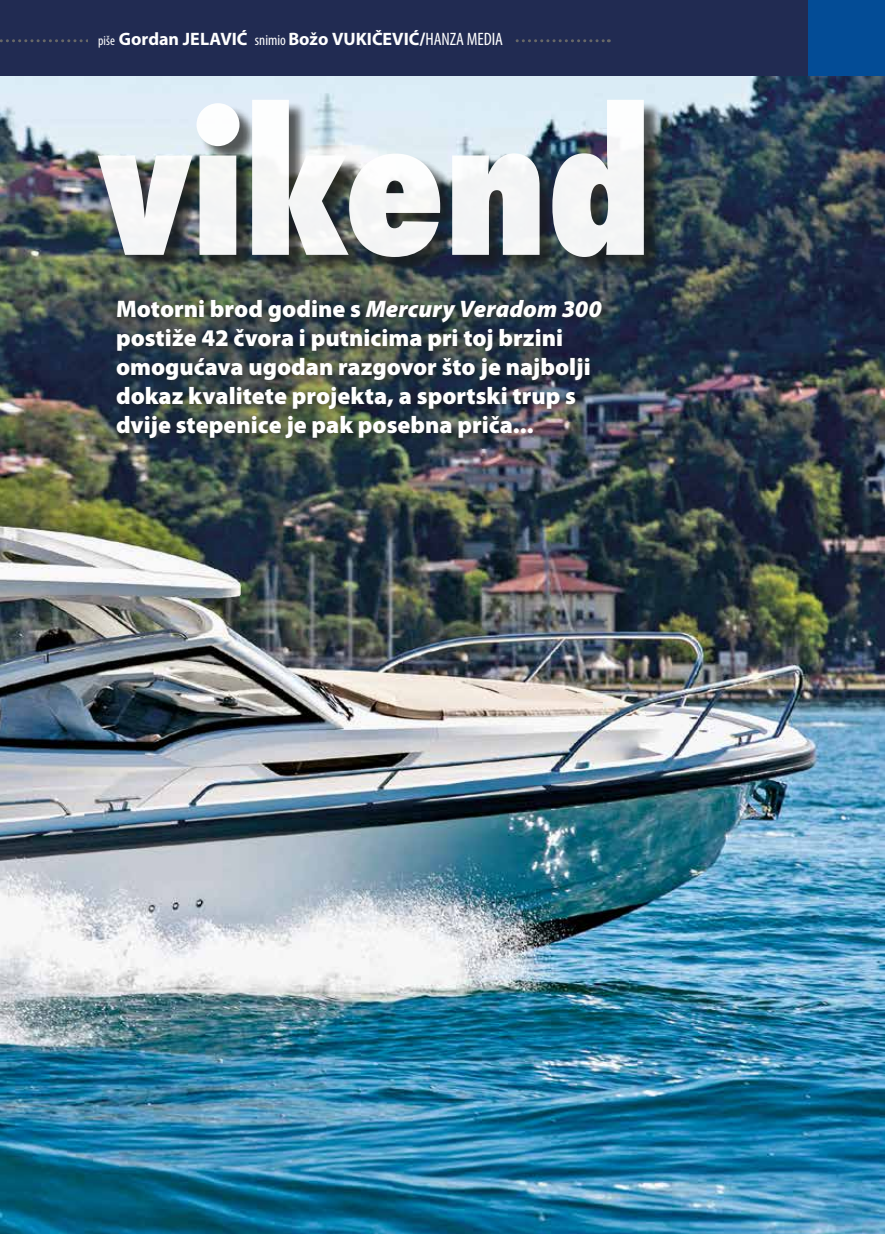
<style>
.page{position:relative;width:885px;height:1234px;background:#fff}
.page>*{position:absolute;margin:0;border:0;box-sizing:border-box;transform-origin:0 0}
.t1{font:212.55px "Futura TOT Extr Bold Cond";letter-spacing:-.005em;color:#fff}
.t2{font:900 24px/28.8px "Myriad Pro";color:#fff}
.t3{font:700 18px "Myriad Pro";color:#fff}
.s1{font-weight:400;font-stretch:condensed;font-size:13.5px}
.s2{font-weight:400;font-stretch:condensed;font-size:15px}
.s3{font-weight:400;font-stretch:condensed}
.s4{font-style:italic}
</style>
<div class="page">
<div style="left:0;top:0;width:884px;height:77px;background:#212b52"></div>
<div style="left:808px;top:0;width:76px;height:1233px;background:#034c96"></div>
<img style="left:0;top:77px;width:884px;height:1156px">
<div style="left:0;top:102px;width:662px;height:215px;background:#1a1a18;opacity:.75"></div>
<div style="left:110px;top:294px;width:500px;height:153px;background:#1a1a18;opacity:.75"></div>
<svg style="left:0;top:39px;width:609px;height:3px"></svg>
<div style="left:88px;top:32px;width:425px;height:25px;background:#212b52"></div>
<p class="t3" style="left:98px;top:28px;width:406px"><span class="s1">piše</span> Gordan JELAVIĆ <span class="s2">snimio</span> Božo VUKIČEVIĆ/<span class="s3">HANZA MEDIA</span></p>
<h1 class="t1" style="left:98px;top:65px;width:556px">vikend</h1>
<p class="t2" style="left:116px;top:295px;width:487px">Motorni brod godine s <span class="s4">Mercury Veradom 300 </span>postiže 42 čvora i putnicima pri toj brzini omogućava ugodan razgovor što je najbolji dokaz kvalitete projekta, a sportski trup s dvije stepenice je pak posebna priča...</p>
</div>
